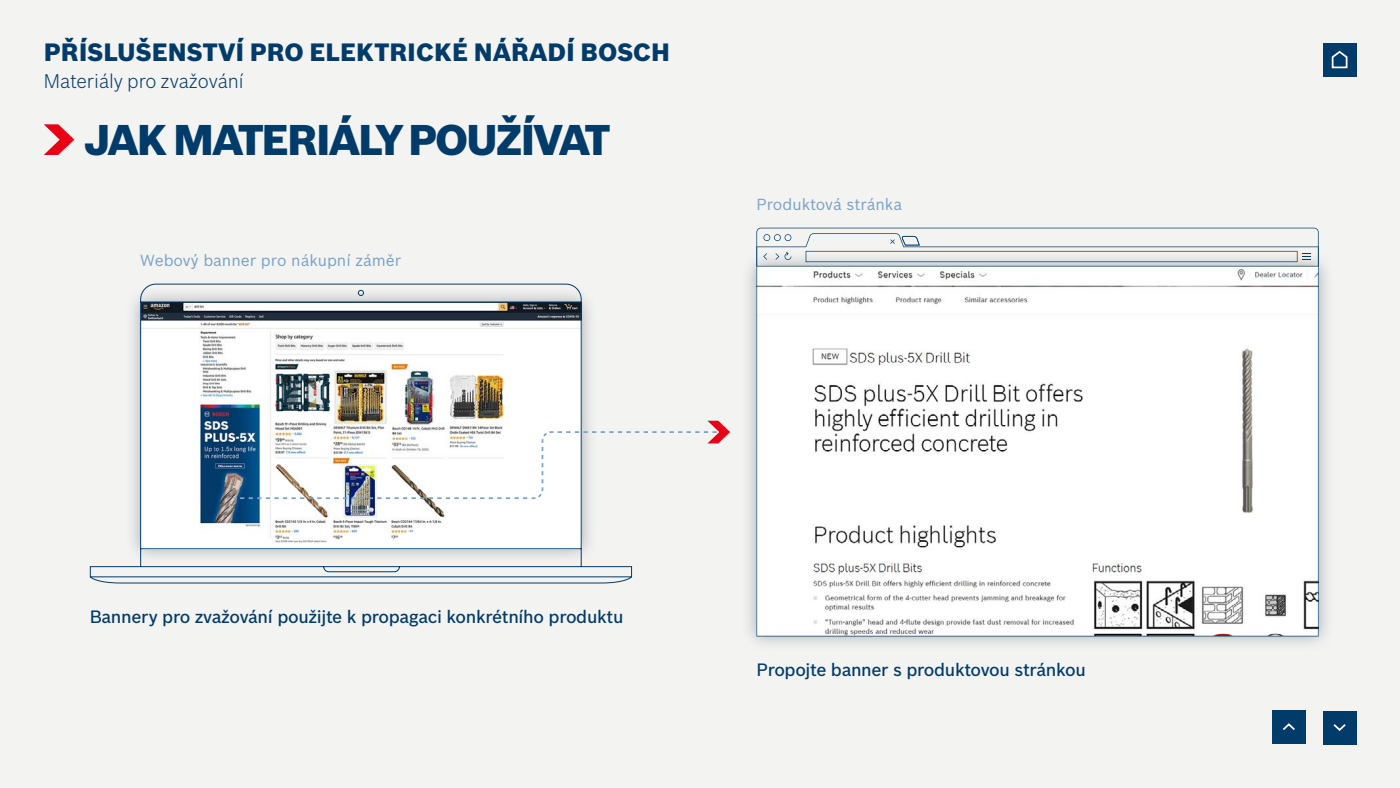
<style>
.page{position:relative;width:1400px;height:788px;background:#f3f3f2}
.page>*{position:absolute;margin:0;border:0;box-sizing:border-box;transform-origin:0 0}
.t1{font:900 42px "Bosch Sans";letter-spacing:-.05em;color:#003b6a}
.t2{font:900 24.5px "Bosch Sans";color:#003b6a}
.t3{font:300 19.25px "Bosch Sans";color:#003b6a}
.t4{font:500 17.5px "Bosch Sans";letter-spacing:-.02em;color:#003b6a}
.t5{font:15.75px "Bosch Sans";color:#7aa1c7}
</style>
<div class="page">
<svg style="left:44px;top:124px;width:30px;height:31px"></svg>
<svg style="left:89px;top:283px;width:543px;height:301px"></svg>
<div style="left:1323px;top:710px;width:33px;height:34px;background:#003b6a"></div>
<svg style="left:1333px;top:724px;width:13px;height:7px"></svg>
<svg style="left:232px;top:420px;width:498px;height:80px"></svg>
<div style="left:1323px;top:44px;width:33px;height:33px;background:#003b6a"></div>
<svg style="left:1331px;top:50px;width:17px;height:19px"></svg>
<div style="left:1272px;top:710px;width:34px;height:33px;background:#003b6a"></div>
<svg style="left:1282px;top:723px;width:13px;height:7px"></svg>
<div style="left:741px;top:250px;width:594px;height:401px;background:#52606c;opacity:.5"></div>
<svg style="left:756px;top:228px;width:563px;height:408px;fill:#fff"></svg>
<svg style="left:756px;top:233px;width:563px;height:33px"></svg>
<h2 class="t2" style="left:44px;top:34px;width:628px">PŘÍSLUŠENSTVÍ PRO ELEKTRICKÉ NÁŘADÍ BOSCH</h2>
<p class="t3" style="left:44px;top:68px;width:201px">Materiály pro zvažování</p>
<h1 class="t1" style="left:83px;top:107px;width:529px">JAK MATERIÁLY POUŽÍVAT</h1>
<p class="t5" style="left:140px;top:249px;width:262px">Webový banner pro nákupní záměr</p>
<p class="t5" style="left:756px;top:193px;width:147px">Produktová stránka</p>
<p class="t4" style="left:90px;top:603px;width:535px">Bannery pro zvažování použijte k propagaci konkrétního produktu</p>
<p class="t4" style="left:756px;top:656px;width:331px">Propojte banner s produktovou stránkou</p>
</div>
